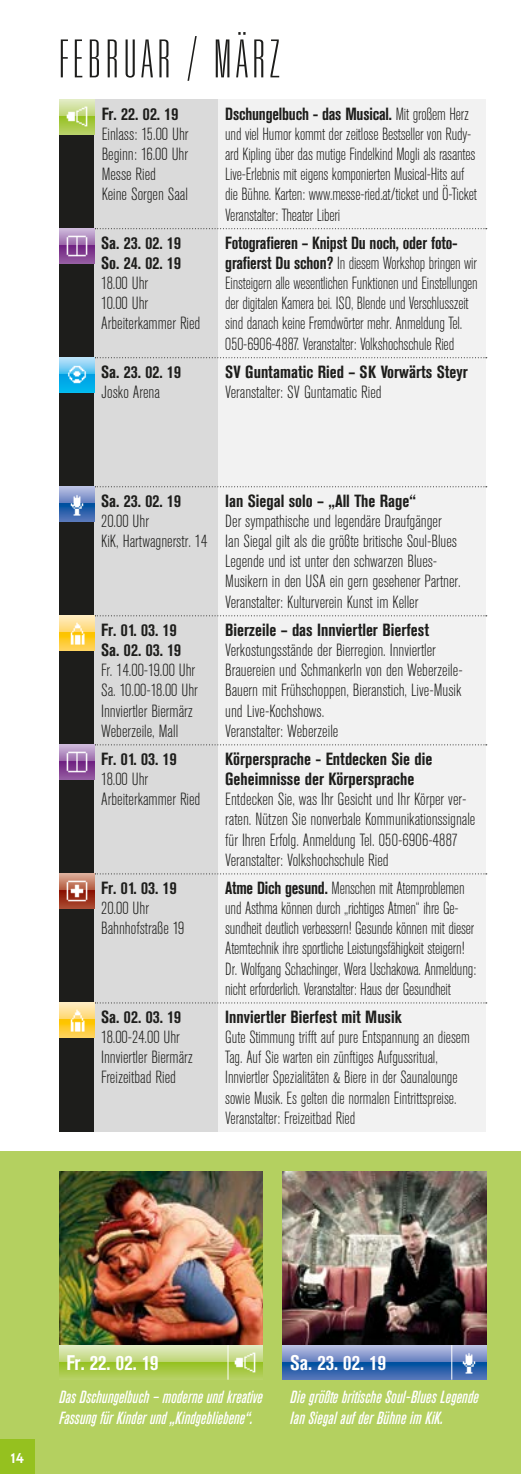
<style>
.page{position:relative;width:521px;height:1474px;background:#fff}
.page>*{position:absolute;margin:0;border:0;box-sizing:border-box;transform-origin:0 0}
.t1{font:100 ultra-condensed 52.5px "Univers";letter-spacing:.1em;color:#1d1d1b}
.t2{font:700 condensed 21px "Akzidenz Grotesk BE";color:#fff}
.t3{font:300 condensed 17.5px/20.1px "Akzidenz Grotesk BE";color:#1d1d1b}
.t4{font:300 condensed 17.5px/20.1px "Akzidenz Grotesk BE";color:#1d1d1b;scale:.95 1}
.t5{font:700 condensed 17.5px/20.1px "Akzidenz Grotesk BE";color:#1d1d1b}
.t6{font:300 condensed 17.5px/20.1px "Akzidenz Grotesk BE";color:#1d1d1b;scale:.94 1}
.t7{font:italic 500 condensed 17.5px/21px "Akzidenz Grotesk BE";color:#fff}
.t8{font:15.75px "Insignia";color:#fff}
.s1{font-weight:700}
</style>
<div class="page">
<div style="left:0;top:1151px;width:521px;height:322px;background:#b4d060"></div>
<div style="left:0;top:1439px;width:35px;height:34px;background:#95c11f"></div>
<div style="left:60px;top:99px;width:34px;height:1032px;background:#1d1d1b"></div>
<div style="left:94px;top:99px;width:124px;height:1032px;background:#dadada"></div>
<div style="left:218px;top:99px;width:268px;height:1032px;background:#f2f2f2"></div>
<svg style="left:95px;top:228px;width:392px;height:1px"></svg>
<svg style="left:95px;top:357px;width:392px;height:1px"></svg>
<svg style="left:95px;top:486px;width:392px;height:1px"></svg>
<svg style="left:95px;top:615px;width:392px;height:1px"></svg>
<svg style="left:95px;top:744px;width:392px;height:1px"></svg>
<svg style="left:95px;top:873px;width:392px;height:1px"></svg>
<svg style="left:95px;top:1002px;width:392px;height:1px"></svg>
<svg style="left:283px;top:1344px;width:203px;height:18px;background:#8a98c6"></svg>
<svg style="left:283px;top:1362px;width:203px;height:17px;background:#2a62ab"></svg>
<img style="left:456px;top:1349px;width:25px;height:25px">
<hr style="left:451px;top:1344px;width:1px;height:35px;background:#fff">
<svg style="left:59px;top:1344px;width:203px;height:18px;background:#c7d596"></svg>
<svg style="left:59px;top:1362px;width:203px;height:17px"></svg>
<img style="left:233px;top:1349px;width:24px;height:25px">
<hr style="left:228px;top:1344px;width:1px;height:35px;background:#fff">
<img style="left:59px;top:1171px;width:203px;height:173px">
<img style="left:283px;top:1171px;width:203px;height:173px">
<svg style="left:60px;top:486px;width:34px;height:18px"></svg>
<svg style="left:60px;top:504px;width:34px;height:17px"></svg>
<img style="left:64px;top:491px;width:25px;height:25px">
<svg style="left:60px;top:615px;width:34px;height:17px"></svg>
<svg style="left:60px;top:632px;width:34px;height:18px"></svg>
<img style="left:64px;top:620px;width:25px;height:25px">
<svg style="left:60px;top:1002px;width:34px;height:17px"></svg>
<svg style="left:60px;top:1019px;width:34px;height:18px"></svg>
<img style="left:64px;top:1007px;width:25px;height:25px">
<svg style="left:60px;top:357px;width:34px;height:18px"></svg>
<svg style="left:60px;top:375px;width:34px;height:17px"></svg>
<img style="left:64px;top:362px;width:25px;height:25px">
<svg style="left:60px;top:873px;width:34px;height:17px"></svg>
<svg style="left:60px;top:890px;width:34px;height:18px"></svg>
<img style="left:64px;top:878px;width:25px;height:25px">
<svg style="left:60px;top:228px;width:34px;height:18px"></svg>
<svg style="left:60px;top:246px;width:34px;height:17px"></svg>
<img style="left:64px;top:233px;width:25px;height:25px">
<svg style="left:60px;top:744px;width:34px;height:17px"></svg>
<svg style="left:60px;top:761px;width:34px;height:18px"></svg>
<img style="left:64px;top:749px;width:25px;height:25px">
<svg style="left:60px;top:99px;width:34px;height:18px"></svg>
<svg style="left:60px;top:117px;width:34px;height:17px"></svg>
<img style="left:64px;top:104px;width:25px;height:25px">
<h1 class="t1" style="left:59px;top:32px;width:222px">FEBRUAR / MÄRZ</h1>
<p class="t5" style="left:102px;top:104px;width:78px">Fr. 22. 02. 19</p>
<p class="t3" style="left:102px;top:124px;width:88px">Einlass: 15.00 Uhr<br>Beginn: 16.00 Uhr<br>Messe Ried<br>Keine Sorgen Saal</p>
<p class="t5" style="left:101px;top:233px;width:81px">Sa. 23. 02. 19<br>So. 24. 02. 19</p>
<p class="t3" style="left:101px;top:273px;width:101px">18.00 Uhr<br>10.00 Uhr<br>Arbeiterkammer Ried</p>
<p class="t5" style="left:101px;top:362px;width:81px">Sa. 23. 02. 19</p>
<p class="t3" style="left:101px;top:382px;width:60px">Josko Arena</p>
<p class="t4" style="left:225px;top:104px;width:266px"><span class="s1">Dschungelbuch - das Musical.</span> Mit großem Herz und viel Humor kommt der zeitlose Bestseller von Rudy&shy;ard Kipling über das mutige Findelkind Mogli als rasantes Live-Erlebnis mit eigens komponierten Musical-Hits auf die Bühne. Karten: www.messe-ried.at/ticket und Ö-Ticket Veranstalter: Theater Liberi</p>
<p class="t6" style="left:225px;top:233px;width:270px"><span class="s1">Fotografieren – Knipst Du noch, oder foto&shy;grafierst Du schon?</span> In diesem Workshop bringen wir Einsteigern alle wesentlichen Funktionen und Einstellungen der digitalen Kamera bei. ISO, Blende und Verschlusszeit sind danach keine Fremdwörter mehr. Anmeldung Tel.<br>050-6906-4887. Veranstalter: Volkshochschule Ried</p>
<p class="t5" style="left:225px;top:362px;width:244px">SV Guntamatic Ried – SK Vorwärts Steyr</p>
<p class="t3" style="left:225px;top:382px;width:158px">Veranstalter: SV Guntamatic Ried</p>
<p class="t5" style="left:101px;top:491px;width:81px">Sa. 23. 02. 19</p>
<p class="t3" style="left:101px;top:511px;width:108px">20.00 Uhr<br>KiK, Hartwagnerstr. 14</p>
<p class="t5" style="left:101px;top:620px;width:82px">Fr. 01. 03. 19<br>Sa. 02. 03. 19</p>
<p class="t3" style="left:101px;top:660px;width:98px">Fr. 14.00-19.00 Uhr<br>Sa. 10.00-18.00 Uhr<br>Innviertler Biermärz<br>Weberzeile, Mall</p>
<p class="t5" style="left:101px;top:749px;width:77px">Fr. 01. 03. 19</p>
<p class="t3" style="left:101px;top:769px;width:101px">18.00 Uhr<br>Arbeiterkammer Ried</p>
<p class="t5" style="left:101px;top:878px;width:77px">Fr. 01. 03. 19</p>
<p class="t3" style="left:101px;top:898px;width:85px">20.00 Uhr<br>Bahnhofstraße 19</p>
<p class="t5" style="left:101px;top:1007px;width:82px">Sa. 02. 03. 19</p>
<p class="t3" style="left:101px;top:1027px;width:93px">18.00-24.00 Uhr<br>Innviertler Biermärz<br>Freizeitbad Ried</p>
<p class="t5" style="left:225px;top:491px;width:192px">Ian Siegal solo – „All The Rage“</p>
<p class="t3" style="left:225px;top:511px;width:237px">Der sympathische und legendäre Draufgänger<br>Ian Siegal gilt als die größte britische Soul-Blues Legende und ist unter den schwarzen Blues-Musikern in den USA ein gern gesehener Partner.<br>Veranstalter: Kulturverein Kunst im Keller</p>
<p class="t5" style="left:225px;top:620px;width:205px">Bierzeile – das Innviertler Bierfest</p>
<p class="t3" style="left:225px;top:640px;width:239px">Verkostungsstände der Bierregion. Innviertler Brauereien und Schmankerln von den Weberzeile-Bauern mit Frühschoppen, Bieranstich, Live-Musik und Live-Kochshows.<br>Veranstalter: Weberzeile</p>
<p class="t5" style="left:225px;top:749px;width:209px">Körpersprache - Entdecken Sie die<br>Geheimnisse der Körpersprache</p>
<p class="t3" style="left:225px;top:789px;width:252px">Entdecken Sie, was Ihr Gesicht und Ihr Körper ver&shy;raten. Nützen Sie nonverbale Kommunikationssignale für Ihren Erfolg. Anmeldung Tel. 050-6906-4887<br>Veranstalter: Volkshochschule Ried</p>
<p class="t4" style="left:225px;top:878px;width:266px"><span class="s1">Atme Dich gesund.</span> Menschen mit Atemproblemen und Asthma können durch „richtiges Atmen“ ihre Ge&shy;sundheit deutlich verbessern! Gesunde können mit dieser Atemtechnik ihre sportliche Leistungsfähigkeit steigern!<br>Dr. Wolfgang Schachinger, Wera Uschakowa. Anmeldung: nicht erforderlich. Veranstalter: Haus der Gesundheit</p>
<p class="t5" style="left:225px;top:1007px;width:178px">Innviertler Bierfest mit Musik</p>
<p class="t4" style="left:225px;top:1027px;width:259px">Gute Stimmung trifft auf pure Entspannung an diesem Tag. Auf Sie warten ein zünftiges Aufgussritual, Innviertler Spezialitäten &amp; Biere in der Saunalounge sowie Musik. Es gelten die normalen Eintrittspreise.<br>Veranstalter: Freizeitbad Ried</p>
<p class="t8" style="left:11px;top:1449px;width:15px">14</p>
<p class="t2" style="left:66px;top:1350px;width:94px">Fr. 22. 02. 19</p>
<p class="t2" style="left:290px;top:1350px;width:97px">Sa. 23. 02. 19</p>
<p class="t7" style="left:59px;top:1386px;width:205px">Das Dschungelbuch – moderne und kreative<br>Fassung für Kinder und „Kindgebliebene“.</p>
<p class="t7" style="left:290px;top:1386px;width:190px">Die größte britische Soul-Blues Legende<br>Ian Siegal auf der Bühne im KiK.</p>
</div>
